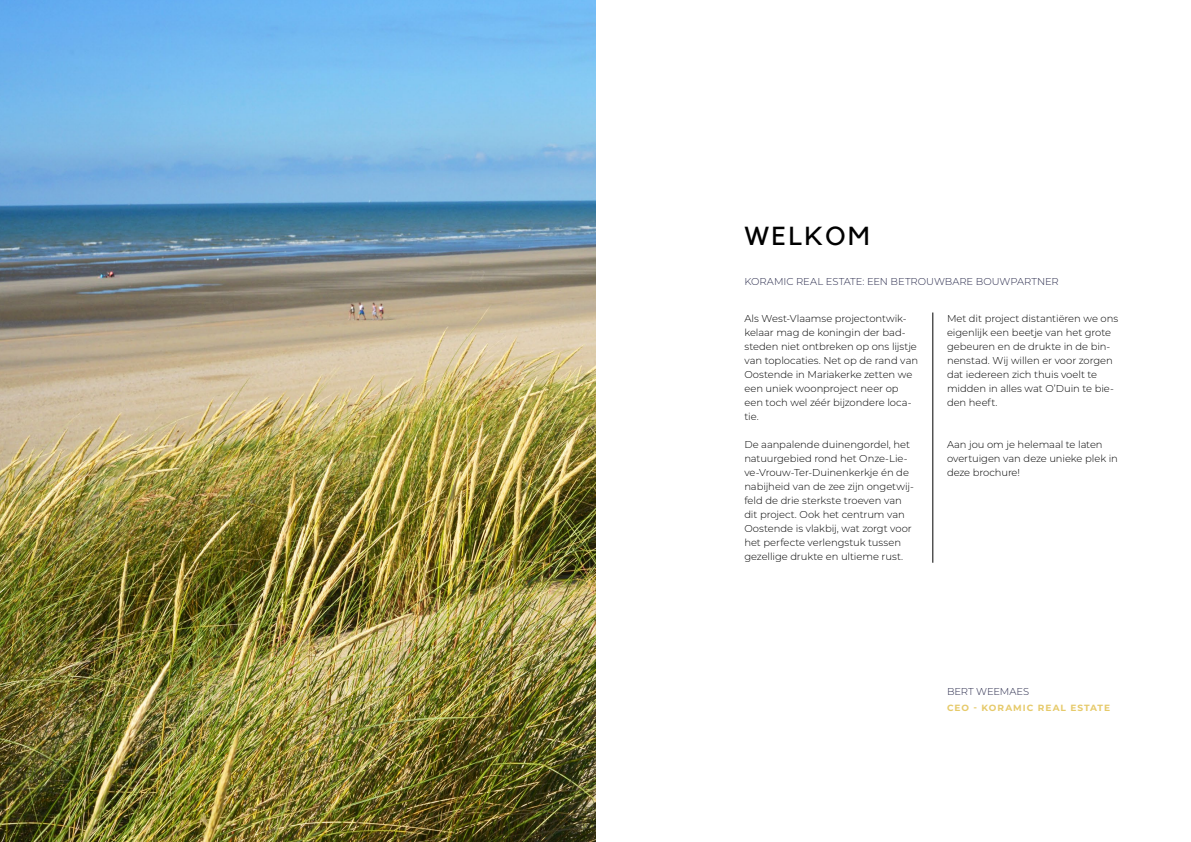
<style>
.page{position:relative;width:1191px;height:842px;background:#fff}
.page>*{position:absolute;margin:0;border:0;box-sizing:border-box;transform-origin:0 0}
.t1{font:26px "Kollektif";letter-spacing:.1em;color:#000}
.t2{font:300 10px/14px "Montserrat";letter-spacing:-.005em;color:#000}
.t3{font:300 10px "Montserrat";letter-spacing:-.005em;color:#292a4b}
.t4{font:700 9px "Montserrat";letter-spacing:.115em;color:#e6ca6a}
</style>
<div class="page">
<img style="left:0;top:0;width:595px;height:842px">
<hr style="left:932px;top:312px;width:1px;height:251px;background:#000">
<h1 class="t1" style="left:744px;top:221px;width:127px">WELKOM</h1>
<p class="t3" style="left:744px;top:274px;width:316px">KORAMIC REAL ESTATE: EEN BETROUWBARE BOUWPARTNER</p>
<p class="t2" style="left:744px;top:311px;width:175px">Als West-Vlaamse projectontwik&shy;kelaar mag de koningin der bad&shy;steden niet ontbreken op ons lijstje van toplocaties. Net op de rand van<br>Oostende in Mariakerke zetten we een uniek woonproject neer op een toch wel zéér bijzondere loca&shy;tie.</p>
<p class="t2" style="left:744px;top:437px;width:171px">De aanpalende duinengordel, het natuurgebied rond het Onze-Lie&shy;ve-Vrouw-Ter-Duinenkerkje én de nabijheid van de zee zijn ongetwij&shy;feld de drie sterkste troeven van dit project. Ook het centrum van Oostende is vlakbij, wat zorgt voor het perfecte verlengstuk tussen gezellige drukte en ultieme rust.</p>
<p class="t2" style="left:947px;top:311px;width:173px">Met dit project distantiëren we ons eigenlijk een beetje van het grote gebeuren en de drukte in de bin&shy;nenstad. Wij willen er voor zorgen dat iedereen zich thuis voelt te midden in alles wat O’Duin te bie&shy;den heeft.</p>
<p class="t2" style="left:947px;top:437px;width:172px">Aan jou om je helemaal te laten overtuigen van deze unieke plek in deze brochure!</p>
<p class="t3" style="left:947px;top:684px;width:84px">BERT WEEMAES</p>
<p class="t4" style="left:947px;top:701px;width:165px">CEO - KORAMIC REAL ESTATE</p>
</div>
